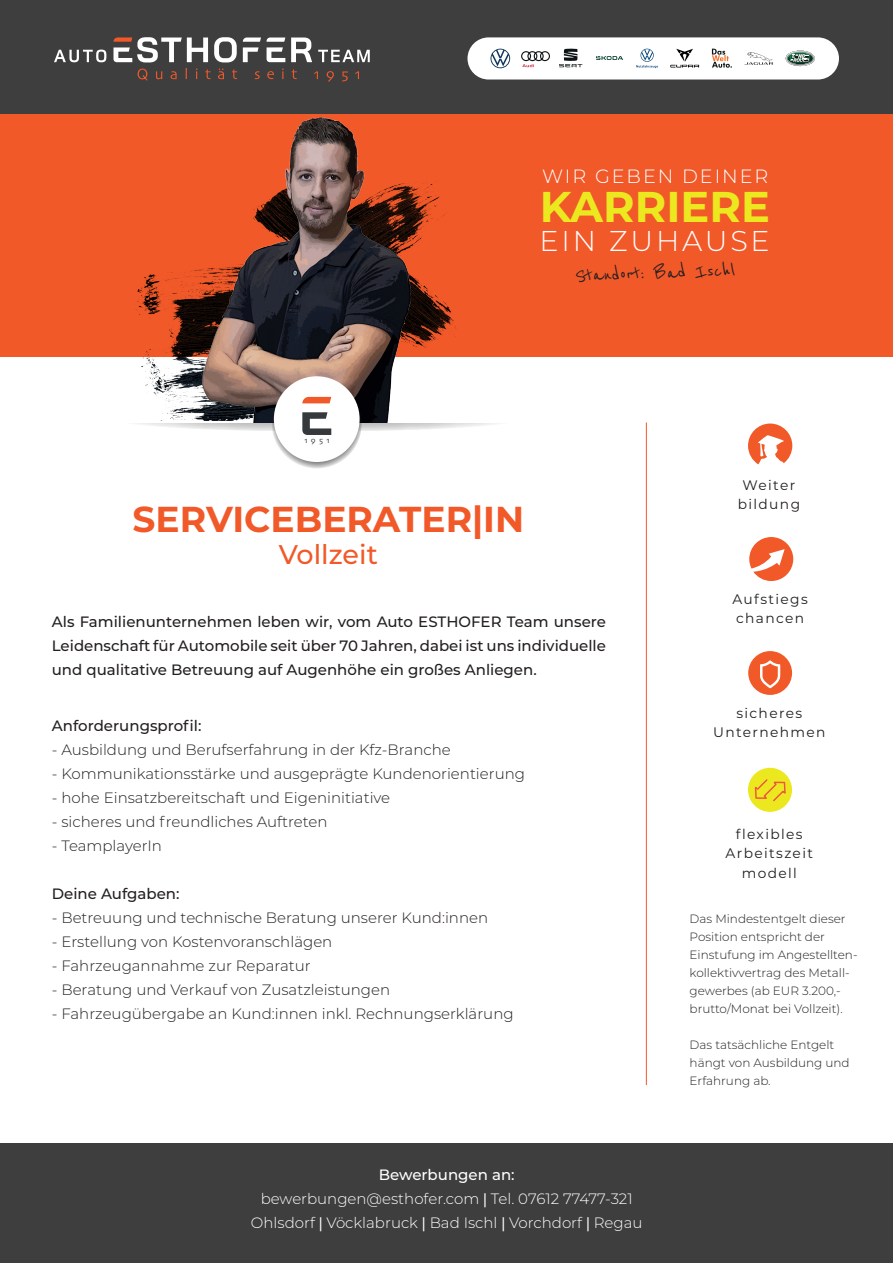
<style>
.page{position:relative;width:893px;height:1263px;background:#fff}
.page>*{position:absolute;margin:0;border:0;box-sizing:border-box;transform-origin:0 0}
.t1{font:700 43.05px "Montserrat";color:#ece820}
.t2{font:700 36px "Montserrat";color:#f15929}
.t3{font:300 28.65px "Montserrat";letter-spacing:.1em;color:#fff}
.t4{font:500 27px "Montserrat";color:#f15929}
.t5{font:22.5px "Reenie Beanie";color:#231f20}
.t6{font:300 19.2px "Montserrat";letter-spacing:.1em;color:#fff}
.t7{font:300 15px "Montserrat";color:#231f20}
.t8{font:500 15px/24px "Montserrat";color:#231f20;text-align:justify}
.t9{font:300 15px/24px "Montserrat";color:#fff;text-align:center}
.t10{font:13.8px/19.2px "Montserrat";letter-spacing:.1em;color:#231f20;text-align:center}
.t11{font:300 12px/18px "Montserrat";color:#231f20}
.t12{font:8.4px "Skia";color:#35393b}
.s1{font-weight:500}
.s2{font-family:"Arial";font-weight:400}
</style>
<div class="page">
<div style="left:0;top:0;width:893px;height:134px;background:#3e3e3f"></div>
<div style="left:0;top:114px;width:893px;height:243px;background:#f15929"></div>
<svg style="left:107px;top:405px;width:419px;height:26px;background:#dcdcdc"></svg>
<div style="left:0;top:357px;width:893px;height:66px;background:#fff"></div>
<svg style="left:138px;top:69px;width:10px;height:12px"></svg>
<svg style="left:156px;top:71px;width:6px;height:8px"></svg>
<svg style="left:171px;top:71px;width:6px;height:8px"></svg>
<svg style="left:205px;top:70px;width:6px;height:9px"></svg>
<svg style="left:218px;top:69px;width:6px;height:10px"></svg>
<svg style="left:232px;top:70px;width:5px;height:9px"></svg>
<svg style="left:255px;top:71px;width:5px;height:8px"></svg>
<svg style="left:267px;top:71px;width:7px;height:8px"></svg>
<svg style="left:282px;top:69px;width:2px;height:10px"></svg>
<svg style="left:292px;top:70px;width:5px;height:9px"></svg>
<svg style="left:314px;top:71px;width:4px;height:8px"></svg>
<svg style="left:327px;top:71px;width:7px;height:11px"></svg>
<svg style="left:342px;top:71px;width:6px;height:10px"></svg>
<svg style="left:355px;top:71px;width:4px;height:8px"></svg>
<svg style="left:214px;top:37px;width:23px;height:25px"></svg>
<svg style="left:243px;top:38px;width:18px;height:24px"></svg>
<svg style="left:267px;top:38px;width:18px;height:24px"></svg>
<svg style="left:291px;top:38px;width:21px;height:24px"></svg>
<svg style="left:54px;top:50px;width:52px;height:12px"></svg>
<svg style="left:318px;top:50px;width:52px;height:12px"></svg>
<svg style="left:113px;top:37px;width:95px;height:25px"></svg>
<div style="left:0;top:1143px;width:893px;height:120px;background:#3e3e3f"></div>
<hr style="left:646px;top:422px;width:1px;height:663px;background:#f15929">
<svg style="left:748px;top:423px;width:44px;height:41px"></svg>
<svg style="left:748px;top:651px;width:44px;height:44px"></svg>
<svg style="left:749px;top:537px;width:44px;height:44px"></svg>
<img style="left:135px;top:272px;width:51px;height:148px">
<div style="left:748px;top:768px;width:44px;height:44px;background:#ece820;border-radius:50%"></div>
<svg style="left:754px;top:779px;width:32px;height:23px"></svg>
<img style="left:186px;top:117px;width:266px;height:306px">
<svg style="left:272px;top:379px;width:90px;height:90px"></svg>
<div style="left:274px;top:376px;width:86px;height:86px;background:#fff;border-radius:50%"></div>
<svg style="left:302px;top:412px;width:29px;height:23px"></svg>
<svg style="left:302px;top:397px;width:29px;height:6px"></svg>
<div style="left:467px;top:37px;width:372px;height:43px;background:#fff;border-radius:21px"></div>
<svg style="left:490px;top:49px;width:20px;height:19px"></svg>
<svg style="left:521px;top:51px;width:29px;height:16px"></svg>
<svg style="left:559px;top:49px;width:23px;height:18px"></svg>
<svg style="left:596px;top:56px;width:27px;height:4px"></svg>
<svg style="left:636px;top:49px;width:22px;height:19px"></svg>
<svg style="left:712px;top:49px;width:20px;height:19px"></svg>
<svg style="left:744px;top:52px;width:29px;height:13px"></svg>
<svg style="left:786px;top:51px;width:29px;height:16px"></svg>
<svg style="left:670px;top:49px;width:29px;height:19px"></svg>
<p class="t6" style="left:542px;top:163px;width:228px">WIR GEBEN DEINER</p>
<h1 class="t1" style="left:540px;top:176px;width:232px">KARRIERE</h1>
<h3 class="t3" style="left:540px;top:222px;width:232px">EIN ZUHAUSE</h3>
<h3 class="t5" style="left:575px;top:263px;width:162px;rotate:-2deg">Standort: Bad Ischl</h3>
<p class="t12" style="left:304px;top:435px;width:27px">1951</p>
<h2 class="t2" style="left:133px;top:493px;width:393px">SERVICEBERATER|IN</h2>
<h3 class="t4" style="left:279px;top:536px;width:101px">Vollzeit</h3>
<p class="t10" style="left:738px;top:475px;width:64px">Weiter bildung</p>
<p class="t8" style="left:52px;top:609px;width:556px">Als Familienunternehmen leben wir, vom Auto ESTHOFER Team unsere Leidenschaft für Automobile seit über 70 Jahren, dabei ist uns individuelle und qualitative Betreuung auf Augenhöhe ein großes Anliegen.</p>
<p class="t8" style="left:52px;top:713px;width:151px">Anforderungsprofil:</p>
<p class="t7" style="left:52px;top:740px;width:400px">- Ausbildung und Berufserfahrung in der Kfz-Branche</p>
<p class="t7" style="left:52px;top:764px;width:475px">- Kommunikationsstärke und ausgeprägte Kundenorientierung</p>
<p class="t7" style="left:52px;top:788px;width:340px">- hohe Einsatzbereitschaft und Eigeninitiative</p>
<p class="t7" style="left:52px;top:812px;width:277px">- sicheres und freundliches Auftreten</p>
<p class="t7" style="left:52px;top:836px;width:112px">- TeamplayerIn</p>
<p class="t8" style="left:52px;top:881px;width:129px">Deine Aufgaben:</p>
<p class="t7" style="left:52px;top:908px;width:438px">- Betreuung und technische Beratung unserer Kund:innen</p>
<p class="t7" style="left:52px;top:932px;width:282px">- Erstellung von Kostenvoranschlägen</p>
<p class="t7" style="left:52px;top:956px;width:261px">- Fahrzeugannahme zur Reparatur</p>
<p class="t7" style="left:52px;top:980px;width:340px">- Beratung und Verkauf von Zusatzleistungen</p>
<p class="t7" style="left:52px;top:1004px;width:463px">- Fahrzeugübergabe an Kund:innen inkl. Rechnungserklärung</p>
<p class="t9" style="left:251px;top:1162px;width:393px"><span class="s1">Bewerbungen an:<br></span>bewerbungen@esthofer.com <span class="s2">|</span> Tel. 07612 77477-321<br>Ohlsdorf <span class="s2">|</span> Vöcklabruck <span class="s2">|</span> Bad Ischl <span class="s2">|</span> Vorchdorf <span class="s2">|</span> Regau</p>
<p class="t10" style="left:732px;top:589px;width:77px;text-align:left">Aufstiegs chancen</p>
<p class="t10" style="left:713px;top:703px;width:114px">sicheres<br>Unternehmen</p>
<p class="t10" style="left:726px;top:824px;width:89px">flexibles<br>Arbeitszeit modell</p>
<p class="t11" style="left:690px;top:909px;width:169px">Das Mindestentgelt dieser<br>Position entspricht der<br>Einstufung im Angestellten&shy;kollektivvertrag des Metall&shy;gewerbes (ab EUR 3.200,- brutto/Monat bei Vollzeit).</p>
<p class="t11" style="left:690px;top:1035px;width:162px">Das tatsächliche Entgelt hängt von Ausbildung und<br>Erfahrung ab.</p>
</div>
